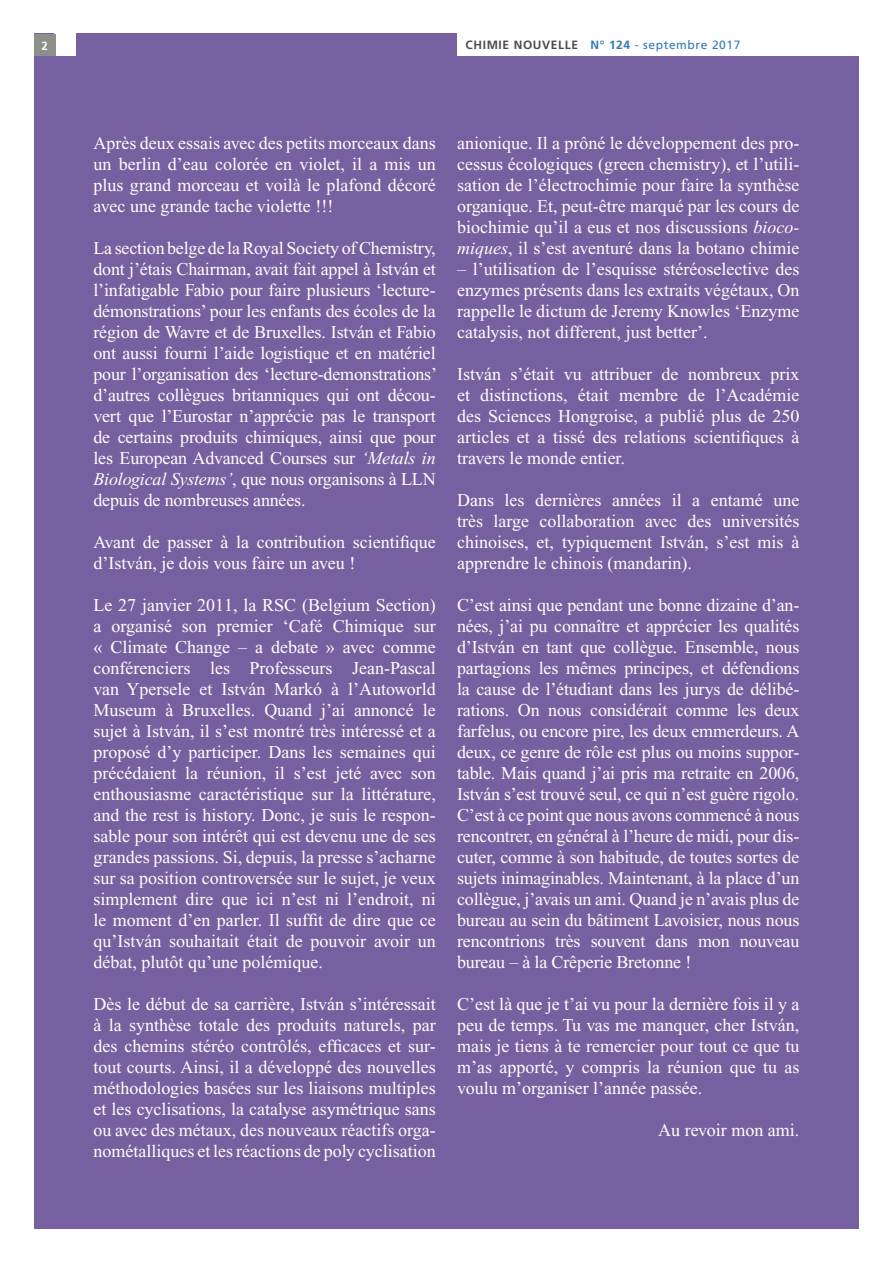
<style>
.page{position:relative;width:893px;height:1263px;background:#fff}
.page>*{position:absolute;margin:0;border:0;box-sizing:border-box;transform-origin:0 0}
.t1{font:18px/21px "Times New Roman";color:#fff;text-align:justify}
.t2{font:700 12px "Frutiger";letter-spacing:.05em;color:#4b4c4d}
.t3{font:700 12px "Frutiger";color:#fff;scale:.95 1}
.s1{color:#307bb1}
.s2{font-weight:400;color:#307bb1}
.s3{font-style:italic}
</style>
<div class="page">
<div style="left:34px;top:34px;width:825px;height:1195px;background:#7660a0"></div>
<div style="left:457px;top:0;width:436px;height:55px;background:#fff"></div>
<div style="left:55px;top:0;width:21px;height:56px;background:#fff"></div>
<div style="left:34px;top:34px;width:21px;height:22px;background:#8b908a"></div>
<p class="t3" style="left:41px;top:38px;width:8px">2</p>
<p class="t2" style="left:466px;top:38px;width:276px">CHIMIE NOUVELLE <span class="s1">N° 124</span> <span class="s2">- septembre 2017</span></p>
<p class="t1" style="left:93px;top:132px;width:344px">Après deux essais avec des petits morceaux dans un berlin d’eau colorée en violet, il a mis un plus grand morceau et voilà le plafond décoré avec une grande tache violette !!!</p>
<p class="t1" style="left:93px;top:237px;width:345px">La section belge de la Royal Society of Chemistry, dont j’étais Chairman, avait fait appel à István et l’infatigable Fabio pour faire plusieurs ‘lecture&shy;démonstrations’ pour les enfants des écoles de la région de Wavre et de Bruxelles. István et Fabio ont aussi fourni l’aide logistique et en matériel pour l’organisation des ‘lecture-demonstrations’ d’autres collègues britanniques qui ont décou&shy;vert que l’Eurostar n’apprécie pas le transport de certains produits chimiques, ainsi que pour les European Advanced Courses sur <span class="s3">‘Metals in Biological Systems’</span>, que nous organisons à LLN depuis de nombreuses années.</p>
<p class="t1" style="left:93px;top:531px;width:344px">Avant de passer à la contribution scientifique d’István, je dois vous faire un aveu !</p>
<p class="t1" style="left:93px;top:594px;width:344px">Le 27 janvier 2011, la RSC (Belgium Section) a organisé son premier ‘Café Chimique sur « Climate Change – a debate » avec comme conférenciers les Professeurs Jean-Pascal van Ypersele et István Markó à l’Autoworld Museum à Bruxelles. Quand j’ai annoncé le sujet à István, il s’est montré très intéressé et a proposé d’y participer. Dans les semaines qui précédaient la réunion, il s’est jeté avec son enthousiasme caractéristique sur la littérature, and the rest is history. Donc, je suis le respon&shy;sable pour son intérêt qui est devenu une de ses grandes passions. Si, depuis, la presse s’acharne sur sa position controversée sur le sujet, je veux simplement dire que ici n’est ni l’endroit, ni le moment d’en parler. Il suffit de dire que ce qu’István souhaitait était de pouvoir avoir un débat, plutôt qu’une polémique.</p>
<p class="t1" style="left:93px;top:993px;width:344px">Dès le début de sa carrière, István s’intéressait à la synthèse totale des produits naturels, par des chemins stéréo contrôlés, efficaces et sur&shy;tout courts. Ainsi, il a développé des nouvelles méthodologies basées sur les liaisons multiples et les cyclisations, la catalyse asymétrique sans ou avec des métaux, des nouveaux réactifs orga&shy;nométalliques et les réactions de poly cyclisation</p>
<p class="t1" style="left:457px;top:132px;width:344px">anionique. Il a prôné le développement des pro&shy;cessus écologiques (green chemistry), et l’utili&shy;sation de l’électrochimie pour faire la synthèse organique. Et, peut-être marqué par les cours de biochimie qu’il a eus et nos discussions <span class="s3">bioco&shy;miques</span>, il s’est aventuré dans la botano chimie</p>
<p class="t1" style="left:457px;top:258px;width:344px">– l’utilisation de l’esquisse stéréoselective des enzymes présents dans les extraits végétaux, On rappelle le dictum de Jeremy Knowles ‘Enzyme catalysis, not different, just better’.</p>
<p class="t1" style="left:457px;top:363px;width:344px">István s’était vu attribuer de nombreux prix et distinctions, était membre de l’Académie des Sciences Hongroise, a publié plus de 250 articles et a tissé des relations scientifiques à travers le monde entier.</p>
<p class="t1" style="left:457px;top:489px;width:344px">Dans les dernières années il a entamé une très large collaboration avec des universités chinoises, et, typiquement István, s’est mis à apprendre le chinois (mandarin).</p>
<p class="t1" style="left:457px;top:594px;width:344px">C’est ainsi que pendant une bonne dizaine d’an&shy;nées, j’ai pu connaître et apprécier les qualités d’István en tant que collègue. Ensemble, nous partagions les mêmes principes, et défendions la cause de l’étudiant dans les jurys de délibé&shy;rations. On nous considérait comme les deux farfelus, ou encore pire, les deux emmerdeurs. A deux, ce genre de rôle est plus ou moins suppor&shy;table. Mais quand j’ai pris ma retraite en 2006, István s’est trouvé seul, ce qui n’est guère rigolo.<br>C’est à ce point que nous avons commencé à nous rencontrer, en général à l’heure de midi, pour dis&shy;cuter, comme à son habitude, de toutes sortes de sujets inimaginables. Maintenant, à la place d’un collègue, j’avais un ami. Quand je n’avais plus de bureau au sein du bâtiment Lavoisier, nous nous rencontrions très souvent dans mon nouveau bureau – à la Crêperie Bretonne !</p>
<p class="t1" style="left:457px;top:993px;width:344px">C’est là que je t’ai vu pour la dernière fois il y a peu de temps. Tu vas me manquer, cher István, mais je tiens à te remercier pour tout ce que tu m’as apporté, y compris la réunion que tu as voulu m’organiser l’année passée.</p>
<p class="t1" style="left:658px;top:1120px;width:143px">Au revoir mon ami.</p>
</div>
